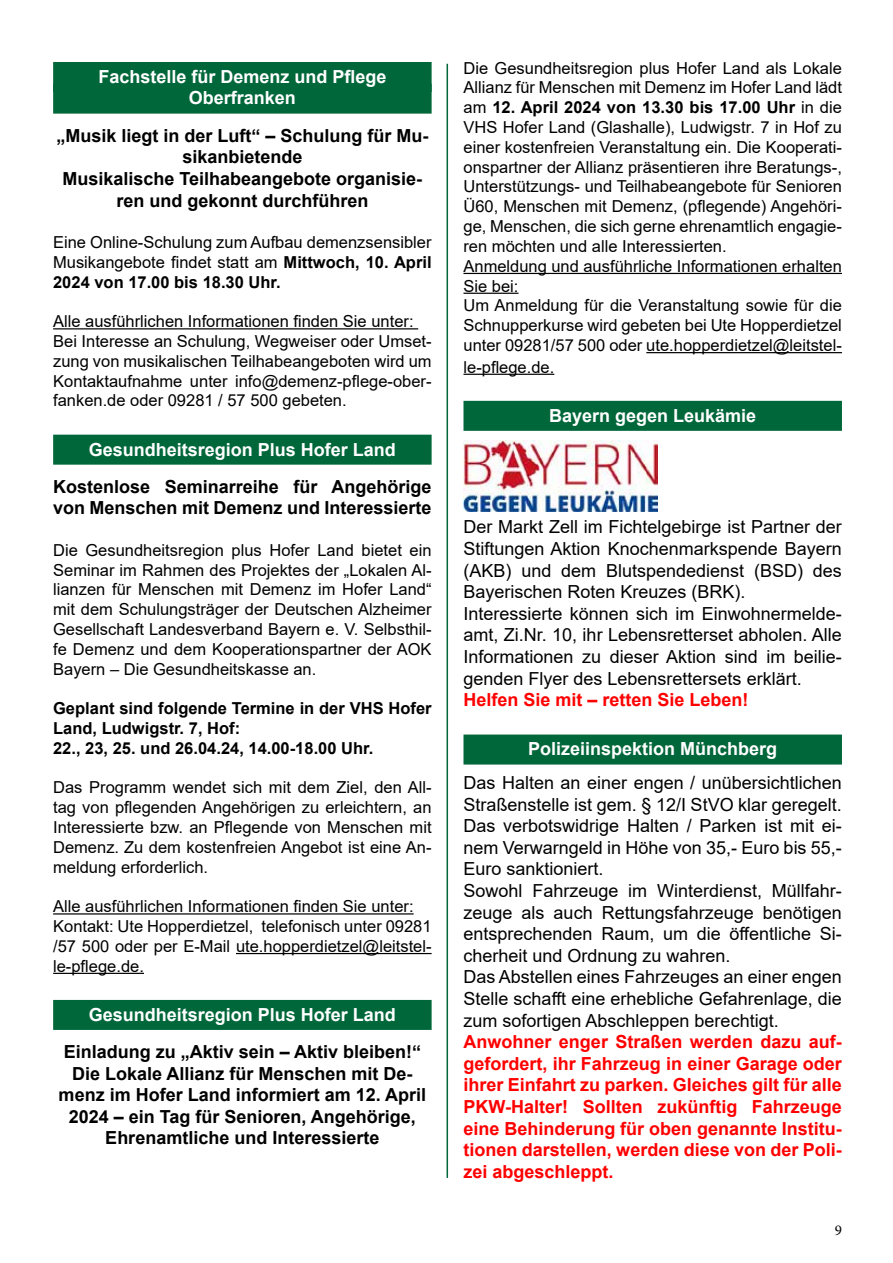
<style>
.page{position:relative;width:893px;height:1263px;background:#fff}
.page>*{position:absolute;margin:0;border:0;box-sizing:border-box;transform-origin:0 0}
.t1{font:18px/21.6px "Arial";color:#000}
.t2{font:700 18px/21.6px "Arial";color:#000;text-align:center}
.t3{font:700 18px/21.6px "Arial";color:#f00;text-align:justify}
.t4{font:700 18px/21.6px "Arial";color:#fff;text-align:center}
.t5{font:16.5px/19.8px "Arial";color:#000;text-align:justify}
.t6{font:700 16.5px/19.8px "Arial";color:#000}
.t7{font:15px "Minion Pro";color:#000}
.s1{font-weight:700}
</style>
<div class="page">
<div style="left:53px;top:62px;width:379px;height:30px;background:#00673a"></div>
<div style="left:53px;top:84px;width:379px;height:30px;background:#00673a"></div>
<hr style="left:53px;top:328px;width:365px;height:1px;background:#000">
<div style="left:53px;top:435px;width:379px;height:30px;background:#00673a"></div>
<hr style="left:53px;top:913px;width:361px;height:1px;background:#000">
<hr style="left:236px;top:953px;width:196px;height:1px;background:#000">
<hr style="left:53px;top:973px;width:91px;height:1px;background:#000">
<div style="left:53px;top:1000px;width:379px;height:30px;background:#00673a"></div>
<hr style="left:463px;top:273px;width:379px;height:1px;background:#000">
<hr style="left:463px;top:293px;width:55px;height:1px;background:#000">
<hr style="left:646px;top:352px;width:196px;height:1px;background:#000">
<hr style="left:463px;top:374px;width:91px;height:1px;background:#000">
<div style="left:463px;top:401px;width:379px;height:30px;background:#00673a"></div>
<div style="left:463px;top:734px;width:379px;height:30px;background:#00673a"></div>
<img style="left:463px;top:441px;width:194px;height:71px">
<hr style="left:447px;top:64px;width:1px;height:1114px;background:#00673a">
<p class="t4" style="left:98px;top:66px;width:290px">Fachstelle für Demenz und Pflege<br>Oberfranken</p>
<p class="t2" style="left:56px;top:125px;width:373px">„Musik liegt in der Luft“ – Schulung für Mu&shy;sikanbietende<br>Musikalische Teilhabeangebote organisie&shy;ren und gekonnt durchführen</p>
<p class="t5" style="left:53px;top:232px;width:380px">Eine Online-Schulung zum Aufbau demenzsensibler Musikangebote findet statt am <span class="s1">Mittwoch, 10. April 2024 von 17.00 bis 18.30 Uhr.</span></p>
<p class="t5" style="left:53px;top:311px;width:380px;text-align:left">Alle ausführlichen Informationen finden Sie unter:<br>Bei Interesse an Schulung, Wegweiser oder Umset&shy;zung von musikalischen Teilhabeangeboten wird um Kontaktaufnahme unter info@demenz-pflege-ober&shy;fanken.de oder 09281 / 57 500 gebeten.</p>
<p class="t4" style="left:89px;top:439px;width:309px">Gesundheitsregion Plus Hofer Land</p>
<p class="t2" style="left:53px;top:476px;width:380px;text-align:left">Kostenlose Seminarreihe für Angehörige von Menschen mit Demenz und Interessierte</p>
<p class="t5" style="left:53px;top:540px;width:380px">Die Gesundheitsregion plus Hofer Land bietet ein Seminar im Rahmen des Projektes der „Lokalen Al&shy;lianzen für Menschen mit Demenz im Hofer Land“ mit dem Schulungsträger der Deutschen Alzheimer Gesellschaft Landesverband Bayern e. V. Selbsthil&shy;fe Demenz und dem Kooperationspartner der AOK Bayern – Die Gesundheitskasse an.</p>
<p class="t6" style="left:53px;top:699px;width:380px">Geplant sind folgende Termine in der VHS Hofer<br>Land, Ludwigstr. 7, Hof:<br>22., 23, 25. und 26.04.24, 14.00-18.00 Uhr.</p>
<p class="t5" style="left:53px;top:777px;width:380px">Das Programm wendet sich mit dem Ziel, den All&shy;tag von pflegenden Angehörigen zu erleichtern, an Interessierte bzw. an Pflegende von Menschen mit Demenz. Zu dem kostenfreien Angebot ist eine An&shy;meldung erforderlich.</p>
<p class="t5" style="left:53px;top:896px;width:380px;text-align:left">Alle ausführlichen Informationen finden Sie unter:<br>Kontakt: Ute Hopperdietzel, telefonisch unter 09281 /57 500 oder per E-Mail ute.hopperdietzel@leitstel&shy;le-pflege.de.</p>
<p class="t4" style="left:89px;top:1004px;width:309px">Gesundheitsregion Plus Hofer Land</p>
<p class="t2" style="left:59px;top:1041px;width:369px">Einladung zu „Aktiv sein – Aktiv bleiben!“ Die Lokale Allianz für Menschen mit De&shy;menz im Hofer Land informiert am 12. April 2024 – ein Tag für Senioren, Angehörige, Ehrenamtliche und Interessierte</p>
<p class="t5" style="left:463px;top:58px;width:380px;text-align:left">Die Gesundheitsregion plus Hofer Land als Lokale Allianz für Menschen mit Demenz im Hofer Land lädt am <span class="s1">12. April 2024 von 13.30 bis 17.00 Uhr</span> in die VHS Hofer Land (Glashalle), Ludwigstr. 7 in Hof zu einer kostenfreien Veranstaltung ein. Die Kooperati&shy;onspartner der Allianz präsentieren ihre Beratungs-, Unterstützungs- und Teilhabeangebote für Senioren Ü60, Menschen mit Demenz, (pflegende) Angehöri&shy;ge, Menschen, die sich gerne ehrenamtlich engagie&shy;ren möchten und alle Interessierten.<br>Anmeldung und ausführliche Informationen erhalten Sie bei:<br>Um Anmeldung für die Veranstaltung sowie für die Schnupperkurse wird gebeten bei Ute Hopperdietzel unter 09281/57 500 oder ute.hopperdietzel@leitstel-</p>
<p class="t5" style="left:463px;top:357px;width:92px">le-pflege.de.</p>
<p class="t4" style="left:549px;top:405px;width:209px">Bayern gegen Leukämie</p>
<p class="t1" style="left:463px;top:516px;width:380px">Der Markt Zell im Fichtelgebirge ist Partner der Stiftungen Aktion Knochenmarkspende Bayern (AKB) und dem Blutspendedienst (BSD) des Bayerischen Roten Kreuzes (BRK).<br>Interessierte können sich im Einwohnermelde&shy;amt, Zi.Nr. 10, ihr Lebensretterset abholen. Alle Informationen zu dieser Aktion sind im beilie&shy;genden Flyer des Lebensrettersets erklärt.</p>
<p class="t3" style="left:463px;top:689px;width:287px">Helfen Sie mit – retten Sie Leben!</p>
<p class="t4" style="left:528px;top:738px;width:251px">Polizeiinspektion Münchberg</p>
<p class="t1" style="left:463px;top:772px;width:380px">Das Halten an einer engen / unübersichtlichen Straßenstelle ist gem. § 12/I StVO klar geregelt.<br>Das verbotswidrige Halten / Parken ist mit ei&shy;nem Verwarngeld in Höhe von 35,- Euro bis 55,- Euro sanktioniert.<br>Sowohl Fahrzeuge im Winterdienst, Müllfahr&shy;zeuge als auch Rettungsfahrzeuge benötigen entsprechenden Raum, um die öffentliche Si&shy;cherheit und Ordnung zu wahren.<br>Das Abstellen eines Fahrzeuges an einer engen Stelle schafft eine erhebliche Gefahrenlage, die zum sofortigen Abschleppen berechtigt.</p>
<p class="t3" style="left:463px;top:1031px;width:380px">Anwohner enger Straßen werden dazu auf&shy;gefordert, ihr Fahrzeug in einer Garage oder ihrer Einfahrt zu parken. Gleiches gilt für alle PKW-Halter! Sollten zukünftig Fahrzeuge eine Behinderung für oben genannte Institu&shy;tionen darstellen, werden diese von der Poli&shy;zei abgeschleppt.</p>
<p class="t7" style="left:835px;top:1220px;width:9px">9</p>
</div>
